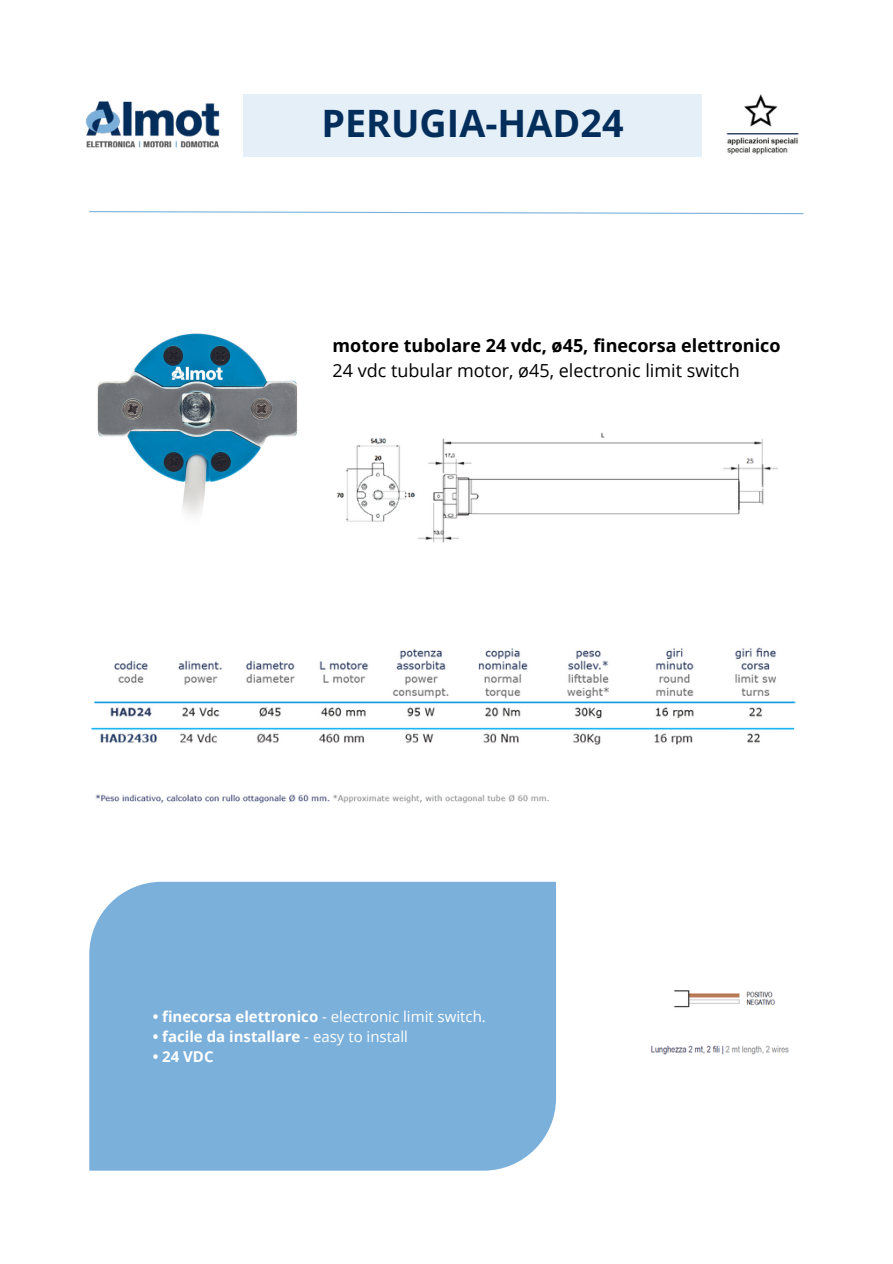
<style>
.page{position:relative;width:893px;height:1264px;background:#fff}
.page>*{position:absolute;margin:0;border:0;box-sizing:border-box;transform-origin:0 0}
.t1{font:700 37.65px "Open Sans";color:#032e5c}
.t2{font:700 18px "Open Sans";color:#000}
.t3{font:18px "Open Sans";color:#000}
.t4{font:15px "Open Sans";color:#fff}
.t5{font:700 15px "Open Sans";color:#fff}
.s1{font-weight:700}
.s2{font-weight:400}
</style>
<div class="page">
<img style="left:85px;top:101px;width:135px;height:47px">
<svg style="left:89px;top:211px;width:715px;height:4px"></svg>
<img style="left:726px;top:94px;width:73px;height:61px">
<img style="left:651px;top:990px;width:138px;height:65px">
<div style="left:89px;top:881px;width:467px;height:289px;background:#7bb0db"></div>
<img style="left:97px;top:333px;width:200px;height:182px">
<img style="left:336px;top:433px;width:442px;height:110px">
<img style="left:93px;top:647px;width:703px;height:157px">
<div style="left:243px;top:94px;width:459px;height:62px;background:#e4eff7"></div>
<img style="left:91px;top:726px;width:705px;height:29px">
<img style="left:718px;top:733px;width:78px;height:71px">
<p class="t1" style="left:321px;top:97px;width:303px">PERUGIA-HAD24</p>
<p class="t2" style="left:332px;top:333px;width:449px">motore tubolare 24 vdc, ø45, finecorsa elettronico</p>
<p class="t3" style="left:332px;top:357px;width:408px">24 vdc tubular motor, ø45, electronic limit switch</p>
<p class="t4" style="left:153px;top:1005px;width:334px"><span class="s1">• finecorsa elettronico</span> - electronic limit switch.</p>
<p class="t5" style="left:153px;top:1025px;width:257px">• facile da installare <span class="s2">- easy to install</span></p>
<p class="t5" style="left:153px;top:1046px;width:62px">• 24 VDC</p>
</div>
